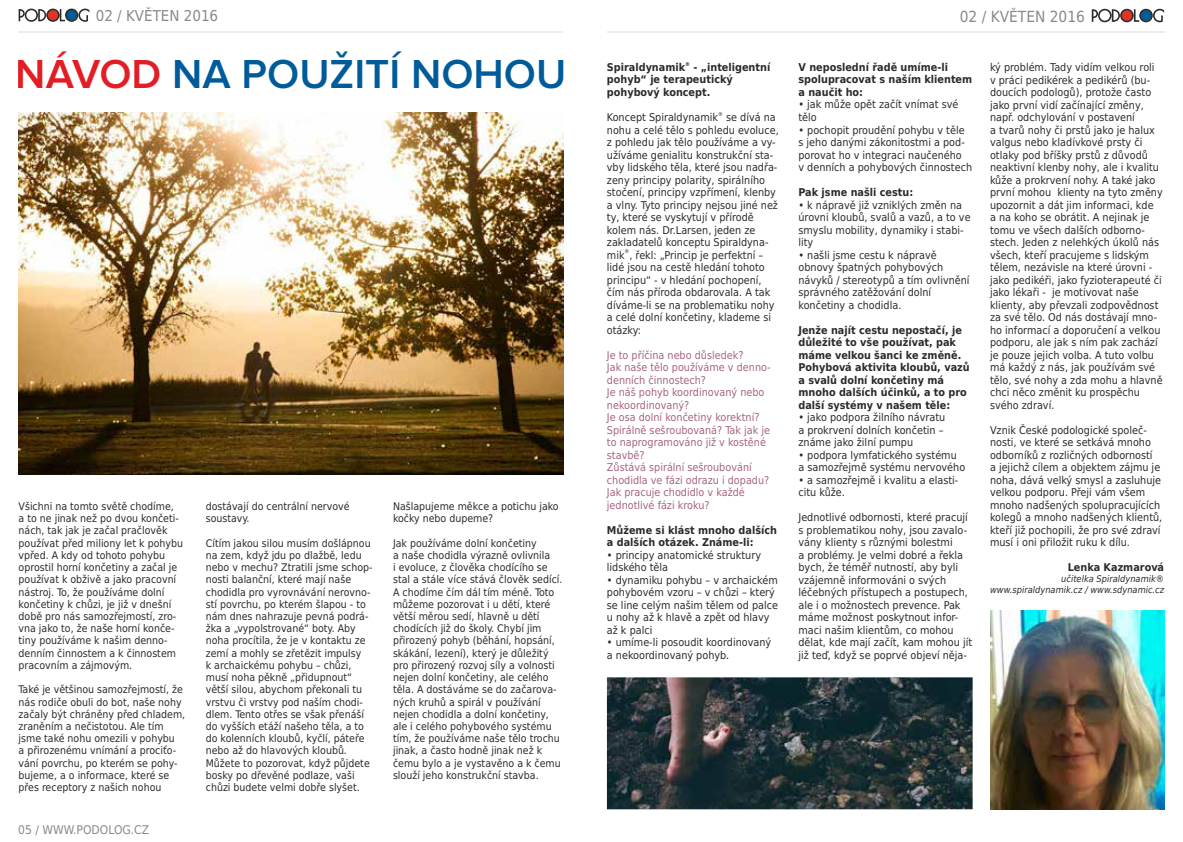
<style>
.page{position:relative;width:1183px;height:842px;background:#fff}
.page>*{position:absolute;margin:0;border:0;box-sizing:border-box;transform-origin:0 0}
.t1{font:600 42px "Proxima Nova";color:#005b9b}
.t2{font:15.3px "DejaVu Sans Condensed";color:#898989}
.t3{font:15px "DejaVu Sans Condensed";color:#898989}
.t4{font:12px "DejaVu Sans Condensed";color:#898989}
.t5{font:10.8px/12.5px "DejaVu Sans Condensed";color:#2b2a29}
.t6{font:700 10.8px/12.5px "DejaVu Sans Condensed";color:#2b2a29}
.t7{font:10.8px/12.5px "DejaVu Sans Condensed";color:#a76282}
.t8{font:10.5px/12.1px "DejaVu Sans Condensed";color:#2b2a29}
.t9{font:italic 9.15px/10.6px "DejaVu Sans Condensed";color:#2b2a29;text-align:right}
.t10{font:5.4px "DejaVu Sans Condensed";color:#2b2a29}
.t11{font:700 5.4px "DejaVu Sans Condensed";color:#2b2a29}
.s1{color:#e31d25}
</style>
<div class="page">
<img style="left:19px;top:112px;width:544px;height:363px">
<hr style="left:19px;top:31px;width:544px;height:2px;background:#ececec">
<svg style="left:19px;top:9px;width:70px;height:13px"></svg>
<hr style="left:606px;top:32px;width:557px;height:1px;background:#ececec">
<svg style="left:1091px;top:9px;width:72px;height:13px"></svg>
<img style="left:606px;top:677px;width:366px;height:132px">
<img style="left:990px;top:610px;width:173px;height:199px">
<h3 class="t3" style="left:96px;top:4px;width:124px">02 / KVĚTEN 2016</h3>
<h2 class="t2" style="left:959px;top:4px;width:127px">02 / KVĚTEN 2016</h2>
<p class="t6" style="left:798px;top:61px;width:175px">V neposlední řadě umíme-li spolupracovat s naším klientem a naučit ho:</p>
<p class="t5" style="left:798px;top:98px;width:161px">• jak může opět začít vnímat své tělo</p>
<p class="t5" style="left:798px;top:123px;width:175px">• pochopit proudění pohybu v těle s jeho danými zákonitostmi a pod&shy;porovat ho v integraci naučeného<br>v denních a pohybových činnostech</p>
<p class="t6" style="left:798px;top:186px;width:116px">Pak jsme našli cestu:</p>
<p class="t5" style="left:798px;top:198px;width:174px">• k nápravě již vzniklých změn na úrovni kloubů, svalů a vazů, a to ve smyslu mobility, dynamiky i stabi&shy;lity</p>
<p class="t5" style="left:798px;top:248px;width:173px">• našli jsme cestu k nápravě obnovy špatných pohybových návyků / stereotypů a tím ovlivnění správného zatěžování dolní končetiny a chodidla.</p>
<p class="t6" style="left:798px;top:323px;width:173px">Jenže najít cestu nepostačí, je důležité to vše používat, pak máme velkou šanci ke změně.<br>Pohybová aktivita kloubů, vazů a svalů dolní končetiny má mnoho dalších účinků, a to pro další systémy v našem těle:</p>
<p class="t5" style="left:798px;top:411px;width:148px">• jako podpora žilního návratu a prokrvení dolních končetin – známe jako žilní pumpu</p>
<p class="t5" style="left:798px;top:448px;width:168px">• podpora lymfatického systému a samozřejmě systému nervového</p>
<p class="t5" style="left:798px;top:473px;width:161px">• a samozřejmě i kvalitu a elasti&shy;citu kůže.</p>
<p class="t5" style="left:798px;top:511px;width:175px">Jednotlivé odbornosti, které pracují s problematikou nohy, jsou zavalo&shy;vány klienty s různými bolestmi<br>a problémy. Je velmi dobré a řekla bych, že téměř nutností, aby byli vzájemně informováni o svých léčebných přístupech a postupech, ale i o možnostech prevence. Pak máme možnost poskytnout infor&shy;maci našim klientům, co mohou dělat, kde mají začít, kam mohou jít již teď, když se poprvé objeví něja-</p>
<h1 class="t1" style="left:16px;top:50px;width:552px"><span class="s1">NÁVOD</span> NA POUŽITÍ NOHOU</h1>
<p class="t11" style="left:685px;top:59px;width:6px">®</p>
<p class="t6" style="left:606px;top:61px;width:165px">Spiraldynamik - „inteligentní pohyb“ je terapeutický pohybový koncept.</p>
<p class="t10" style="left:718px;top:109px;width:6px">®</p>
<p class="t5" style="left:606px;top:111px;width:173px">Koncept Spiraldynamik se dívá na nohu a celé tělo s pohledu evoluce, z pohledu jak tělo používáme a vy&shy;užíváme genialitu konstrukční sta&shy;vby lidského těla, které jsou nadřa&shy;zeny principy polarity, spirálního stočení, principy vzpřímení, klenby a vlny. Tyto principy nejsou jiné než ty, které se vyskytují v přírodě kolem nás. Dr.Larsen, jeden ze zakladatelů konceptu Spiraldyna-</p>
<p class="t10" style="left:624px;top:247px;width:6px">®</p>
<p class="t5" style="left:606px;top:248px;width:169px">mik , řekl: „Princip je perfektní – lidé jsou na cestě hledání tohoto principu“ - v hledání pochopení, čím nás příroda obdarovala. A tak díváme-li se na problematiku nohy a celé dolní končetiny, klademe si otázky:</p>
<p class="t7" style="left:606px;top:348px;width:165px">Je to příčina nebo důsledek?<br>Jak naše tělo používáme v denno&shy;denních činnostech?<br>Je náš pohyb koordinovaný nebo nekoordinovaný?<br>Je osa dolní končetiny korektní?<br>Spirálně sešroubovaná? Tak jak je to naprogramováno již v kostěné stavbě?<br>Zůstává spirální sešroubování chodidla ve fázi odrazu i dopadu?<br>Jak pracuje chodidlo v každé jednotlivé fázi kroku?</p>
<p class="t6" style="left:606px;top:523px;width:172px">Můžeme si klást mnoho dalších a dalších otázek. Známe-li:</p>
<p class="t5" style="left:606px;top:548px;width:156px">• principy anatomické struktury lidského těla</p>
<p class="t5" style="left:606px;top:573px;width:172px">• dynamiku pohybu – v archaickém pohybovém vzoru – v chůzi – který se line celým našim tělem od palce u nohy až k hlavě a zpět od hlavy až k palci</p>
<p class="t5" style="left:606px;top:636px;width:166px">• umíme-li posoudit koordinovaný a nekoordinovaný pohyb.</p>
<p class="t5" style="left:989px;top:61px;width:174px">ký problém. Tady vidím velkou roli v práci pedikérek a pedikérů (bu&shy;doucích podologů), protože často jako první vidí začínající změny, např. odchylování v postavení<br>a tvarů nohy či prstů jako je halux valgus nebo kladívkové prsty či otlaky pod bříšky prstů z důvodů neaktivní klenby nohy, ale i kvalitu kůže a prokrvení nohy. A také jako první mohou klienty na tyto změny upozornit a dát jim informaci, kde<br>a na koho se obrátit. A nejinak je tomu ve všech dalších odborno&shy;stech. Jeden z nelehkých úkolů nás všech, kteří pracujeme s lidským tělem, nezávisle na které úrovni - jako pedikéři, jako fyzioterapeuté či jako lékaři - je motivovat naše klienty, aby převzali zodpovědnost za své tělo. Od nás dostávají mno&shy;ho informací a doporučení a velkou podporu, ale jak s ním pak zachází je pouze jejich volba. A tuto volbu má každý z nás, jak používám své tělo, své nohy a zda mohu a hlavně chci něco změnit ku prospěchu svého zdraví.</p>
<p class="t5" style="left:989px;top:423px;width:174px">Vznik České podologické společ&shy;nosti, ve které se setkává mnoho odborníků z rozličných odborností<br>a jejichž cílem a objektem zájmu je noha, dává velký smysl a zasluhuje velkou podporu. Přeji vám všem mnoho nadšených spolupracujících kolegů a mnoho nadšených klientů, kteří již pochopili, že pro své zdraví musí i oni přiložit ruku k dílu.</p>
<p class="t6" style="left:1067px;top:561px;width:98px">Lenka Kazmarová</p>
<p class="t9" style="left:989px;top:574px;width:175px">učitelka Spiraldynamik® www.spiraldynamik.cz / www.sdynamic.cz</p>
<p class="t8" style="left:206px;top:500px;width:145px">dostávají do centrální nervové soustavy.</p>
<p class="t8" style="left:206px;top:537px;width:168px">Cítím jakou silou musím došlápnou na zem, když jdu po dlažbě, ledu nebo v mechu? Ztratili jsme schop&shy;nosti balanční, které mají naše chodidla pro vyrovnávání nerovno&shy;stí povrchu, po kterém šlapou - to nám dnes nahrazuje pevná podrá&shy;žka a „vypolstrované“ boty. Aby noha procítila, že je v kontaktu ze zemí a mohly se zřetězit impulsy<br>k archaickému pohybu – chůzi, musí noha pěkně „přidupnout“ větší silou, abychom překonali tu vrstvu či vrstvy pod naším chodi&shy;dlem. Tento otřes se však přenáší do vyšších etáží našeho těla, a to do kolenních kloubů, kyčlí, páteře nebo až do hlavových kloubů.<br>Můžete to pozorovat, když půjdete bosky po dřevěné podlaze, vaši chůzi budete velmi dobře slyšet.</p>
<p class="t8" style="left:19px;top:500px;width:166px">Všichni na tomto světě chodíme,<br>a to ne jinak než po dvou končeti&shy;nách, tak jak je začal pračlověk používat před miliony let k pohybu vpřed. A kdy od tohoto pohybu oprostil horní končetiny a začal je používat k obživě a jako pracovní nástroj. To, že používáme dolní končetiny k chůzi, je již v dnešní době pro nás samozřejmostí, zro&shy;vna jako to, že naše horní konče&shy;tiny používáme k našim denno&shy;denním činnostem a k činnostem pracovním a zájmovým.</p>
<p class="t8" style="left:19px;top:683px;width:168px">Také je většinou samozřejmostí, že nás rodiče obuli do bot, naše nohy začaly být chráněny před chladem, zraněním a nečistotou. Ale tím jsme také nohu omezili v pohybu<br>a přirozenému vnímání a prociťo&shy;vání povrchu, po kterém se pohy&shy;bujeme, a o informace, které se přes receptory z našich nohou</p>
<p class="t8" style="left:393px;top:500px;width:167px">Našlapujeme měkce a potichu jako kočky nebo dupeme?</p>
<p class="t8" style="left:393px;top:537px;width:171px">Jak používáme dolní končetiny<br>a naše chodidla výrazně ovlivnila<br>i evoluce, z člověka chodícího se stal a stále více stává člověk sedící.<br>A chodíme čím dál tím méně. Toto můžeme pozorovat i u dětí, které větší měrou sedí, hlavně u dětí chodících již do školy. Chybí jim přirozený pohyb (běhání, hopsání, skákání, lezení), který je důležitý pro přirozený rozvoj síly a volnosti nejen dolní končetiny, ale celého těla. A dostáváme se do začarova&shy;ných kruhů a spirál v používání nejen chodidla a dolní končetiny, ale i celého pohybového systému tím, že používáme naše tělo trochu jinak, a často hodně jinak než k čemu bylo a je vystavěno a k čemu slouží jeho konstrukční stavba.</p>
<p class="t4" style="left:18px;top:820px;width:132px">05 / WWW.PODOLOG.CZ</p>
</div>
